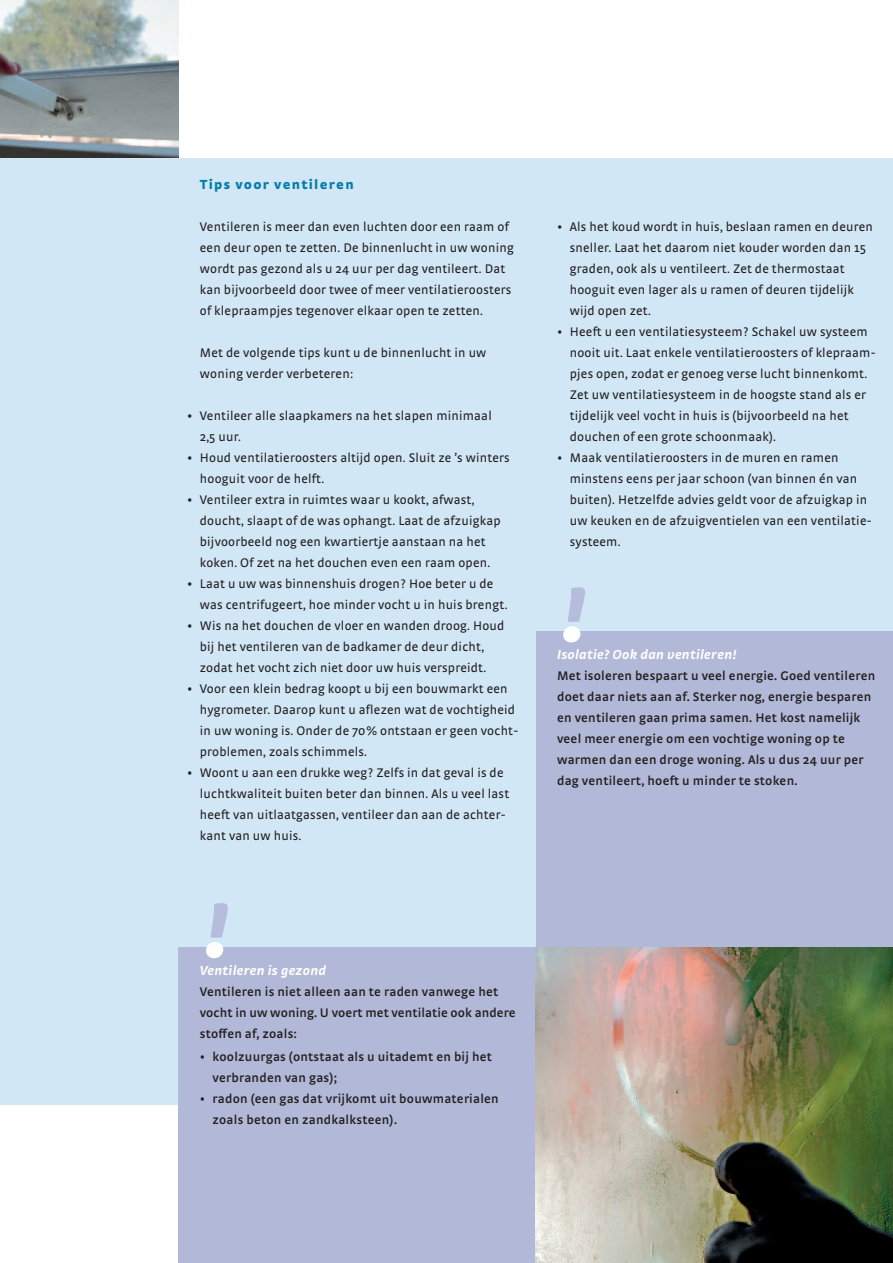
<style>
.page{position:relative;width:893px;height:1263px;background:#fff}
.page>*{position:absolute;margin:0;border:0;box-sizing:border-box;transform-origin:0 0}
.t1{font:italic 700 13.8px "Strada";letter-spacing:.015em;color:#fff}
.t2{font:900 13.8px "Strada";letter-spacing:.09em;color:#067eaa}
.t3{font:13.2px/21px "Strada";letter-spacing:.015em;color:#231f20}
.t4{font:600 13.2px/21px "Strada";letter-spacing:.015em;color:#231f20}
.s1{font-weight:700}
</style>
<div class="page">
<div style="left:0;top:158px;width:179px;height:158px;background:#d1e7f6"></div>
<div style="left:179px;top:158px;width:178px;height:158px;background:#d1e7f6"></div>
<div style="left:179px;top:316px;width:178px;height:158px;background:#d1e7f6"></div>
<div style="left:357px;top:158px;width:179px;height:158px;background:#d1e7f6"></div>
<div style="left:357px;top:316px;width:179px;height:158px;background:#d1e7f6"></div>
<div style="left:536px;top:158px;width:178px;height:158px;background:#d1e7f6"></div>
<div style="left:536px;top:316px;width:178px;height:158px;background:#d1e7f6"></div>
<div style="left:714px;top:158px;width:179px;height:158px;background:#d1e7f6"></div>
<div style="left:714px;top:316px;width:179px;height:158px;background:#d1e7f6"></div>
<div style="left:357px;top:474px;width:179px;height:157px;background:#d1e7f6"></div>
<div style="left:536px;top:474px;width:178px;height:157px;background:#d1e7f6"></div>
<div style="left:714px;top:474px;width:179px;height:157px;background:#d1e7f6"></div>
<div style="left:357px;top:631px;width:179px;height:158px;background:#d1e7f6"></div>
<div style="left:536px;top:631px;width:178px;height:158px;background:#b2b8d7"></div>
<div style="left:714px;top:631px;width:179px;height:158px;background:#b2b8d7"></div>
<div style="left:357px;top:789px;width:179px;height:158px;background:#d1e7f6"></div>
<div style="left:536px;top:789px;width:178px;height:158px;background:#b2b8d7"></div>
<div style="left:714px;top:789px;width:179px;height:158px;background:#b2b8d7"></div>
<div style="left:357px;top:947px;width:179px;height:158px;background:#b2b8d7"></div>
<div style="left:357px;top:1105px;width:179px;height:158px;background:#b2b8d7"></div>
<div style="left:0;top:474px;width:179px;height:157px;background:#d1e7f6"></div>
<div style="left:179px;top:474px;width:178px;height:157px;background:#d1e7f6"></div>
<div style="left:0;top:631px;width:179px;height:158px;background:#d1e7f6"></div>
<div style="left:179px;top:631px;width:178px;height:158px;background:#d1e7f6"></div>
<div style="left:0;top:789px;width:179px;height:158px;background:#d1e7f6"></div>
<div style="left:179px;top:789px;width:178px;height:158px;background:#d1e7f6"></div>
<div style="left:0;top:947px;width:179px;height:158px;background:#d1e7f6"></div>
<div style="left:179px;top:947px;width:178px;height:158px;background:#b2b8d7"></div>
<div style="left:179px;top:1105px;width:178px;height:158px;background:#b2b8d7"></div>
<img style="left:0;top:0;width:179px;height:158px">
<div style="left:0;top:316px;width:179px;height:158px;background:#d1e7f6"></div>
<svg style="left:210px;top:903px;width:18px;height:34px"></svg>
<div style="left:206px;top:942px;width:17px;height:16px;background:#fff;border-radius:50%"></div>
<svg style="left:568px;top:587px;width:17px;height:35px"></svg>
<div style="left:563px;top:626px;width:17px;height:16px;background:#fff;border-radius:50%"></div>
<img style="left:536px;top:947px;width:357px;height:316px">
<p class="t2" style="left:200px;top:179px;width:155px">Tips voor ventileren</p>
<p class="t3" style="left:200px;top:217px;width:316px">Ventileren is meer dan even luchten door een raam of een deur open te zetten. De binnenlucht in uw woning wordt pas gezond als u 24 uur per dag ventileert. Dat kan bijvoorbeeld door twee of meer ventilatieroosters of klepraampjes tegenover elkaar open te zetten.</p>
<p class="t3" style="left:200px;top:343px;width:288px">Met de volgende tips kunt u de binnenlucht in uw woning verder verbeteren:</p>
<p class="t3" style="left:200px;top:406px;width:293px;text-indent:-13px"><span class="s1">•</span> Ventileer alle slaapkamers na het slapen minimaal<br>2,5 uur.</p>
<p class="t3" style="left:200px;top:448px;width:311px;text-indent:-13px"><span class="s1">•</span> Houd ventilatieroosters altijd open. Sluit ze ’s winters hooguit voor de helft.</p>
<p class="t3" style="left:200px;top:490px;width:302px;text-indent:-13px"><span class="s1">•</span> Ventileer extra in ruimtes waar u kookt, afwast, doucht, slaapt of de was ophangt. Laat de afzuigkap bijvoorbeeld nog een kwartiertje aanstaan na het koken. Of zet na het douchen even een raam open.</p>
<p class="t3" style="left:200px;top:574px;width:309px;text-indent:-13px"><span class="s1">•</span> Laat u uw was binnenshuis drogen? Hoe beter u de was centrifugeert, hoe minder vocht u in huis brengt.</p>
<p class="t3" style="left:187px;top:616px;width:319px;text-align:center"><span class="s1">•</span> Wis na het douchen de vloer en wanden droog. Houd bij het ventileren van de badkamer de deur dicht, zodat het vocht zich niet door uw huis verspreidt.</p>
<p class="t3" style="left:200px;top:679px;width:320px;text-indent:-13px"><span class="s1">•</span> Voor een klein bedrag koopt u bij een bouwmarkt een hygrometer. Daarop kunt u aflezen wat de vochtigheid in uw woning is. Onder de 70% ontstaan er geen vocht&shy;problemen, zoals schimmels.</p>
<p class="t3" style="left:200px;top:763px;width:311px;text-indent:-13px"><span class="s1">•</span> Woont u aan een drukke weg? Zelfs in dat geval is de luchtkwaliteit buiten beter dan binnen. Als u veel last heeft van uitlaatgassen, ventileer dan aan de achter&shy;kant van uw huis.</p>
<p class="t3" style="left:570px;top:217px;width:305px;text-indent:-13px"><span class="s1">•</span> Als het koud wordt in huis, beslaan ramen en deuren sneller. Laat het daarom niet kouder worden dan 15 graden, ook als u ventileert. Zet de thermostaat hooguit even lager als u ramen of deuren tijdelijk wijd open zet.</p>
<p class="t3" style="left:570px;top:322px;width:307px;text-indent:-13px"><span class="s1">•</span> Heeft u een ventilatiesysteem? Schakel uw systeem nooit uit. Laat enkele ventilatieroosters of klepraam&shy;pjes open, zodat er genoeg verse lucht binnenkomt.<br>Zet uw ventilatiesysteem in de hoogste stand als er tijdelijk veel vocht in huis is (bijvoorbeeld na het douchen of een grote schoonmaak).</p>
<p class="t3" style="left:570px;top:448px;width:303px;text-indent:-13px"><span class="s1">•</span> Maak ventilatieroosters in de muren en ramen minstens eens per jaar schoon (van binnen én van buiten). Hetzelfde advies geldt voor de afzuigkap in uw keuken en de afzuigventielen van een ventilatie&shy;systeem.</p>
<p class="t1" style="left:557px;top:649px;width:181px">Isolatie? Ook dan ventileren!</p>
<p class="t4" style="left:557px;top:666px;width:320px">Met isoleren bespaart u veel energie. Goed ventileren doet daar niets aan af. Sterker nog, energie besparen en ventileren gaan prima samen. Het kost namelijk veel meer energie om een vochtige woning op te warmen dan een droge woning. Als u dus 24 uur per dag ventileert, hoeft u minder te stoken.</p>
<p class="t1" style="left:200px;top:965px;width:128px">Ventileren is gezond</p>
<p class="t4" style="left:200px;top:982px;width:317px">Ventileren is niet alleen aan te raden vanwege het vocht in uw woning. U voert met ventilatie ook andere stoffen af, zoals:</p>
<p class="t4" style="left:213px;top:1047px;width:281px;text-indent:-13px"><span class="s1">•</span> koolzuurgas (ontstaat als u uitademt en bij het verbranden van gas);</p>
<p class="t4" style="left:213px;top:1089px;width:288px;text-indent:-13px"><span class="s1">•</span> radon (een gas dat vrijkomt uit bouwmaterialen zoals beton en zandkalksteen).</p>
</div>
